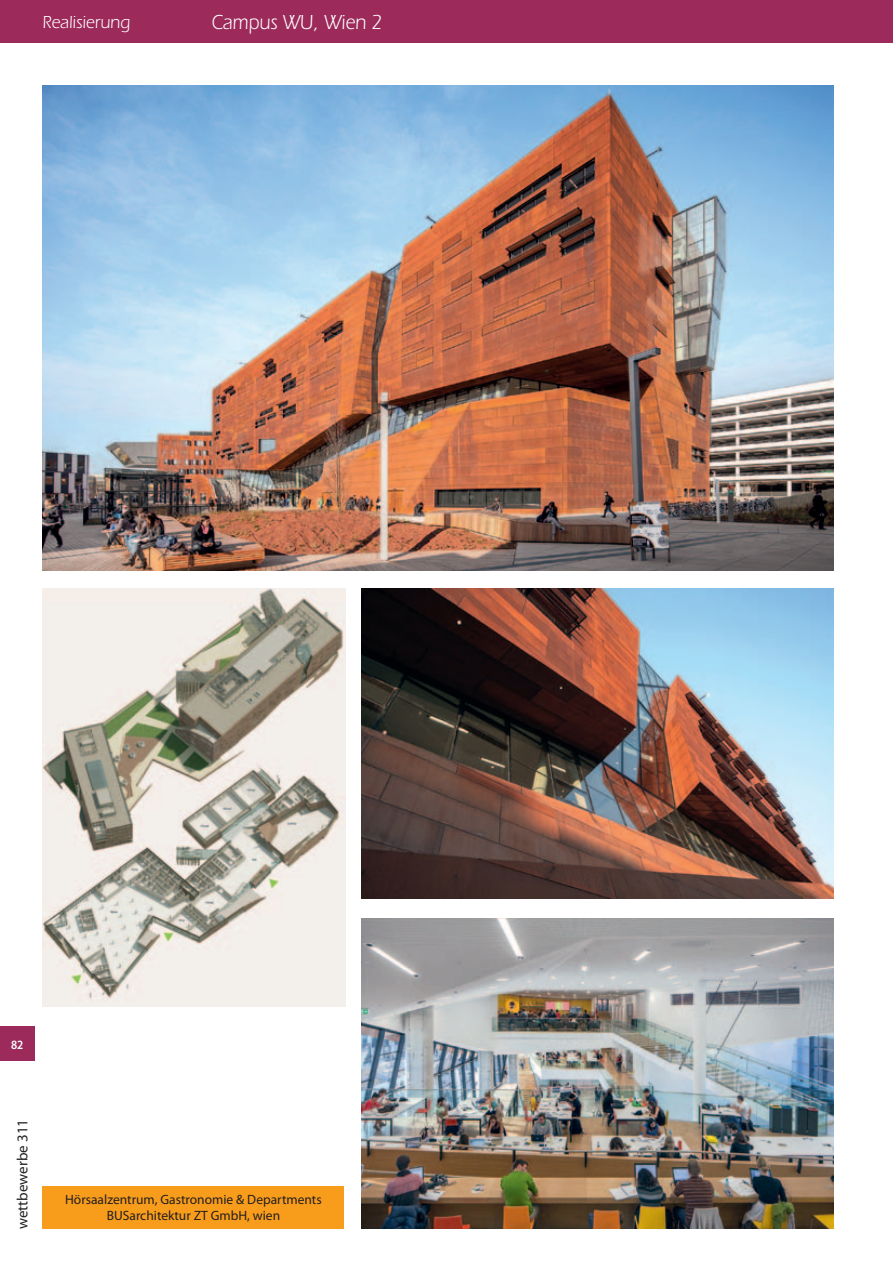
<style>
.page{position:relative;width:893px;height:1263px;background:#fff}
.page>*{position:absolute;margin:0;border:0;box-sizing:border-box;transform-origin:0 0}
.t1{font:21px "ITC Eras Std";color:#fff;scale:.9 1}
.t2{font:18px "ITC Eras Std";color:#fff;scale:.95 1}
.t3{font:15px "Myriad Pro";color:#231f20}
.t4{font:13.5px/16.2px "Myriad Pro";color:#231f20;text-align:center}
.t5{font:600 12.75px "Myriad Pro";color:#fff;scale:.9 1}
</style>
<div class="page">
<img style="left:43px;top:85px;width:790px;height:486px">
<img style="left:361px;top:918px;width:472px;height:311px">
<img style="left:43px;top:588px;width:302px;height:419px">
<img style="left:361px;top:588px;width:472px;height:311px">
<div style="left:0;top:0;width:893px;height:43px;background:#9c2a5b"></div>
<div style="left:0;top:1027px;width:34px;height:34px;background:#9c2a5b"></div>
<div style="left:43px;top:1186px;width:301px;height:43px;background:#f89c1c"></div>
<h2 class="t2" style="left:43px;top:12px;width:94px">Realisierung</h2>
<h1 class="t1" style="left:211px;top:11px;width:191px">Campus WU, Wien 2</h1>
<p class="t5" style="left:11px;top:1036px;width:15px">82</p>
<p class="t3" style="left:13px;top:1229px;width:112px;rotate:-90deg">wettbewerbe 311</p>
<p class="t4" style="left:65px;top:1191px;width:258px">Hörsaalzentrum, Gastronomie &amp; Departments<br>BUSarchitektur ZT GmbH, wien</p>
</div>
